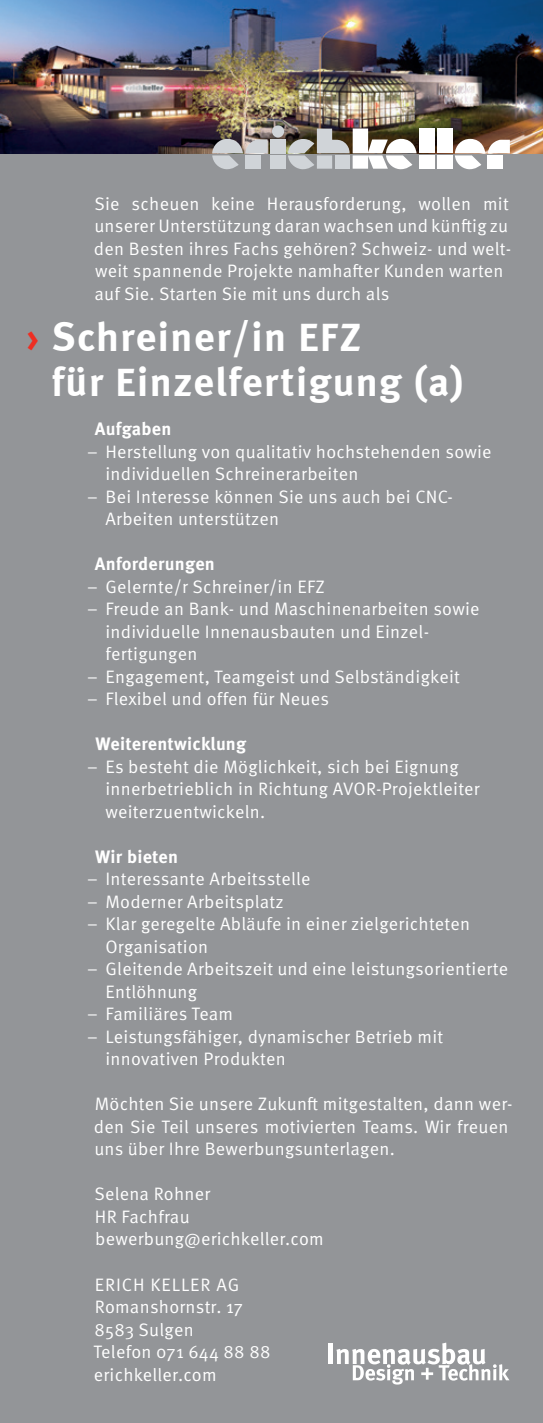
<style>
.page{position:relative;width:543px;height:1423px;background:#fff}
.page>*{position:absolute;margin:0;border:0;box-sizing:border-box;transform-origin:0 0}
.t1{font:700 40.5px/45px "Meta";letter-spacing:.04em;color:#fff}
.t2{font:18px/22.5px "Meta Pro Norm";letter-spacing:.015em;color:#fff}
.t3{font:700 18px "Meta Pro";letter-spacing:.015em;color:#fff}
.s1{color:#ee2e22}
</style>
<div class="page">
<div style="left:0;top:0;width:542px;height:1422px;background:#939598"></div>
<img style="left:0;top:0;width:542px;height:153px">
<hr style="left:328px;top:1343px;width:4px;height:20px;background:#fff">
<svg style="left:336px;top:1342px;width:173px;height:42px"></svg>
<div style="left:418px;top:155px;width:16px;height:14px;background:#fff"></div>
<div style="left:418px;top:128px;width:16px;height:25px;background:#fff"></div>
<div style="left:437px;top:128px;width:15px;height:25px;background:#fff"></div>
<div style="left:437px;top:155px;width:15px;height:14px;background:#fff"></div>
<svg style="left:454px;top:139px;width:59px;height:31px"></svg>
<svg style="left:210px;top:139px;width:57px;height:31px"></svg>
<div style="left:270px;top:155px;width:15px;height:14px;background:#d0d4d8"></div>
<div style="left:270px;top:139px;width:15px;height:14px;background:#d0d4d8"></div>
<div style="left:272px;top:125px;width:12px;height:12px;background:#d0d4d8;border-radius:50%"></div>
<svg style="left:287px;top:128px;width:129px;height:42px;background:#aba9a4"></svg>
<p class="t2" style="left:94px;top:191px;width:418px">Sie scheuen keine Herausforderung, wollen mit unserer Unterstützung daran wachsen und künftig zu den Besten ihres Fachs gehören? Schweiz- und welt&shy;weit spannende Projekte namhafter Kunden warten auf Sie. Starten Sie mit uns durch als</p>
<h1 class="t1" style="left:52px;top:314px;width:412px;text-indent:-25px"><span class="s1">›</span> Schreiner/in EFZ<br>für Einzelfertigung (a)</h1>
<p class="t3" style="left:95px;top:415px;width:78px">Aufgaben</p>
<p class="t2" style="left:105px;top:439px;width:387px;text-indent:-18px">– Herstellung von qualitativ hochstehenden sowie individuellen Schreinerarbeiten</p>
<p class="t2" style="left:105px;top:484px;width:348px;text-indent:-18px">– Bei Interesse können Sie uns auch bei CNC-<br>Arbeiten unterstützen</p>
<p class="t3" style="left:95px;top:550px;width:121px">Anforderungen</p>
<p class="t2" style="left:87px;top:574px;width:239px">– Gelernte/r Schreiner/in EFZ</p>
<p class="t2" style="left:105px;top:596px;width:375px;text-indent:-18px">– Freude an Bank- und Maschinenarbeiten sowie individuelle Innenausbauten und Einzel&shy;fertigungen</p>
<p class="t2" style="left:87px;top:664px;width:374px">– Engagement, Teamgeist und Selbständigkeit</p>
<p class="t2" style="left:87px;top:686px;width:243px">– Flexibel und offen für Neues</p>
<p class="t3" style="left:95px;top:730px;width:152px">Weiterentwicklung</p>
<p class="t2" style="left:105px;top:754px;width:375px;text-indent:-18px">– Es besteht die Möglichkeit, sich bei Eignung innerbetrieblich in Richtung AVOR-Projektleiter weiterzuentwickeln.</p>
<p class="t3" style="left:95px;top:842px;width:84px">Wir bieten</p>
<p class="t2" style="left:87px;top:866px;width:225px">– Interessante Arbeitsstelle</p>
<p class="t2" style="left:87px;top:889px;width:198px">– Moderner Arbeitsplatz</p>
<p class="t2" style="left:105px;top:911px;width:366px;text-indent:-18px">– Klar geregelte Abläufe in einer zielgerichteten<br>Organisation</p>
<p class="t2" style="left:105px;top:956px;width:404px;text-indent:-18px">– Gleitende Arbeitszeit und eine leistungsorientierte<br>Entlöhnung</p>
<p class="t2" style="left:87px;top:1001px;width:148px">– Familiäres Team</p>
<p class="t2" style="left:105px;top:1024px;width:339px;text-indent:-18px">– Leistungsfähiger, dynamischer Betrieb mit innovativen Produkten</p>
<p class="t2" style="left:94px;top:1091px;width:420px">Möchten Sie unsere Zukunft mitgestalten, dann wer&shy;den Sie Teil unseres motivierten Teams. Wir freuen uns über Ihre Bewerbungsunterlagen.</p>
<p class="t2" style="left:94px;top:1181px;width:231px">Selena Rohner<br>HR Fachfrau bewerbung@erichkeller.com</p>
<p class="t2" style="left:93px;top:1271px;width:178px">ERICH KELLER AG<br>Romanshornstr. 17<br>8583 Sulgen<br>Telefon 071 644 88 88 erichkeller.com</p>
</div>
